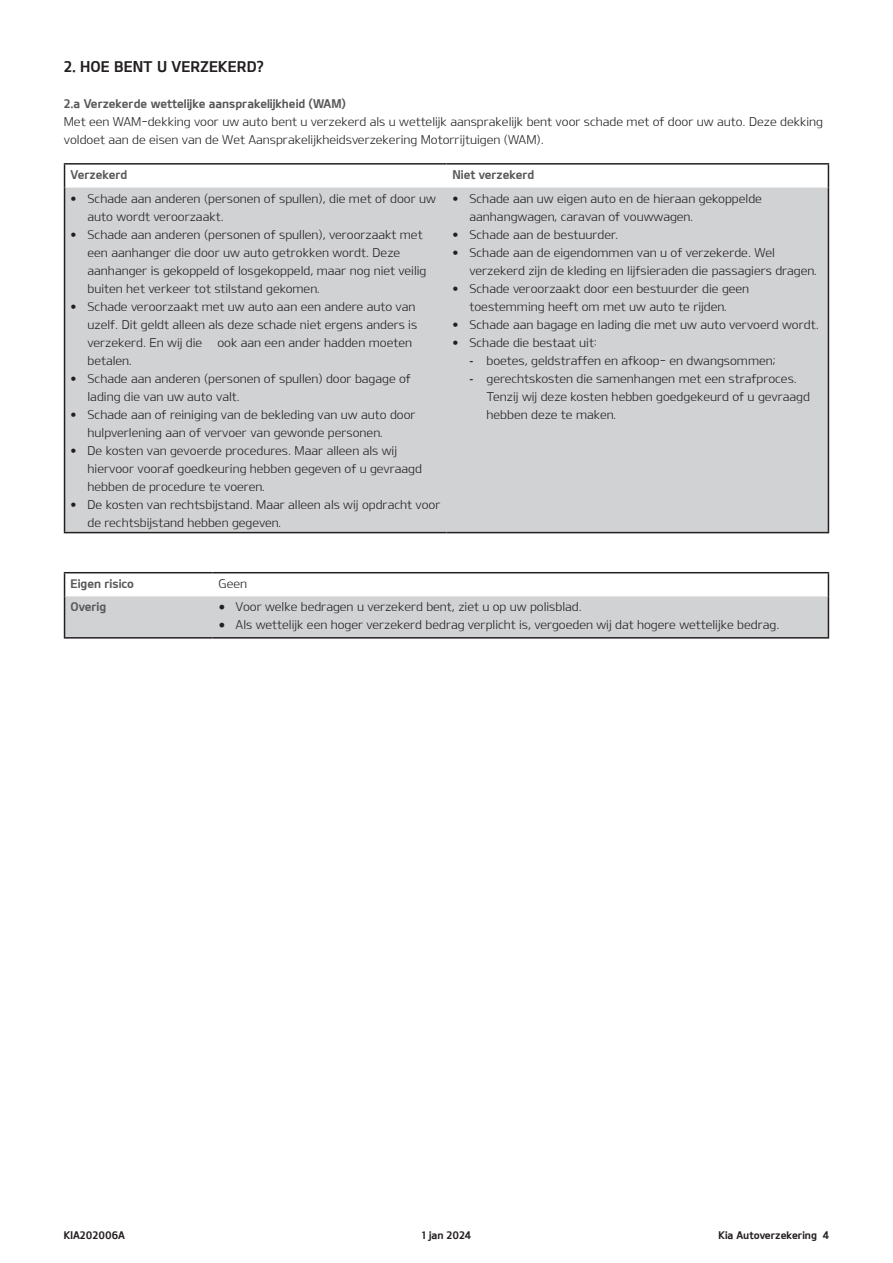
<style>
.page{position:relative;width:893px;height:1263px;background:#fff}
.page>*{position:absolute;margin:0;border:0;box-sizing:border-box;transform-origin:0 0}
.t1{font:15px "KIAB";color:#231f20}
.t2{font:12px/18px "KIAL";color:#231f20}
.t3{font:12px "KIAB";color:#57585a}
.t4{font:10.5px "KIAB";color:#231f20}
.s1{font-family:"Helvetica Neue LT Std"}
.s2{font-family:"Helvetica"}
.s3{font-family:"Minion Pro";font-size:18px}
</style>
<div class="page">
<div style="left:65px;top:188px;width:763px;height:344px;background:#d1d2d4"></div>
<svg style="left:64px;top:165px;width:1px;height:23px"></svg>
<hr style="left:64px;top:163px;width:382px;height:2px;background:#231f20">
<hr style="left:446px;top:163px;width:383px;height:2px;background:#231f20">
<svg style="left:828px;top:165px;width:1px;height:23px"></svg>
<hr style="left:64px;top:188px;width:1px;height:344px;background:#231f20">
<hr style="left:64px;top:532px;width:382px;height:1px;background:#231f20">
<hr style="left:828px;top:188px;width:1px;height:344px;background:#231f20">
<hr style="left:446px;top:532px;width:383px;height:1px;background:#231f20">
<hr style="left:64px;top:572px;width:149px;height:1px;background:#231f20">
<hr style="left:213px;top:572px;width:616px;height:1px;background:#231f20">
<svg style="left:64px;top:573px;width:765px;height:64px"></svg>
<hr style="left:64px;top:596px;width:1px;height:41px;background:#231f20">
<hr style="left:64px;top:637px;width:149px;height:2px;background:#231f20">
<hr style="left:828px;top:596px;width:1px;height:41px;background:#231f20">
<hr style="left:213px;top:637px;width:616px;height:2px;background:#231f20">
<p class="t1" style="left:64px;top:57px;width:202px">2. HOE BENT U VERZEKERD?</p>
<p class="t3" style="left:64px;top:96px;width:283px">2.a Verzekerde wettelijke aansprakelijkheid (WAM)</p>
<p class="t2" style="left:64px;top:112px;width:761px">Met een WAM-dekking voor uw auto bent u verzekerd als u wettelijk aansprakelijk bent voor schade met of door uw auto. Deze dekking voldoet aan de eisen van de Wet Aansprakelijkheidsverzekering Motorrijtuigen (WAM).</p>
<p class="t3" style="left:71px;top:167px;width:58px">Verzekerd</p>
<p class="t3" style="left:452px;top:167px;width:83px">Niet verzekerd</p>
<p class="t2" style="left:88px;top:189px;width:350px;text-indent:-17px"><span class="s1">•</span> Schade aan anderen (personen of spullen), die met of door uw auto wordt veroorzaakt.</p>
<p class="t2" style="left:88px;top:225px;width:340px;text-indent:-17px"><span class="s1">•</span> Schade aan anderen (personen of spullen), veroorzaakt met een aanhanger die door uw auto getrokken wordt. Deze aanhanger is gekoppeld of losgekoppeld, maar nog niet veilig buiten het verkeer tot stilstand gekomen.</p>
<p class="t2" style="left:88px;top:297px;width:331px;text-indent:-17px"><span class="s1">•</span> Schade veroorzaakt met uw auto aan een andere auto van uzelf. Dit geldt alleen als deze schade niet ergens anders is verzekerd. En wij die</p>
<p class="t2" style="left:469px;top:189px;width:294px;text-indent:-17px"><span class="s1">•</span> Schade aan uw eigen auto en de hieraan gekoppelde aanhangwagen, caravan of vouwwagen.</p>
<p class="t2" style="left:452px;top:225px;width:167px"><span class="s1">•</span> Schade aan de bestuurder.</p>
<p class="t2" style="left:469px;top:243px;width:349px;text-indent:-17px"><span class="s1">•</span> Schade aan de eigendommen van u of verzekerde. Wel verzekerd zijn de kleding en lijfsieraden die passagiers dragen.</p>
<p class="t2" style="left:452px;top:279px;width:298px;text-align:center"><span class="s1">•</span> Schade veroorzaakt door een bestuurder die geen toestemming heeft om met uw auto te rijden.</p>
<p class="t2" style="left:452px;top:315px;width:368px"><span class="s1">•</span> Schade aan bagage en lading die met uw auto vervoerd wordt.</p>
<p class="t2" style="left:452px;top:333px;width:146px"><span class="s1">•</span> Schade die bestaat uit:</p>
<p class="t2" style="left:469px;top:351px;width:308px"><span class="s2">-</span> boetes, geldstraffen en afkoop- en dwangsommen;</p>
<p class="t2" style="left:486px;top:369px;width:325px;text-indent:-17px"><span class="s2">-</span> gerechtskosten die samenhangen met een strafproces.<br>Tenzij wij deze kosten hebben goedgekeurd of u gevraagd hebben deze te maken.</p>
<p class="t2" style="left:217px;top:333px;width:196px">ook aan een ander hadden moeten</p>
<p class="t2" style="left:88px;top:351px;width:46px">betalen.</p>
<p class="t2" style="left:88px;top:369px;width:325px;text-indent:-17px"><span class="s1">•</span> Schade aan anderen (personen of spullen) door bagage of lading die van uw auto valt.</p>
<p class="t2" style="left:88px;top:405px;width:330px;text-indent:-17px"><span class="s1">•</span> Schade aan of reiniging van de bekleding van uw auto door hulpverlening aan of vervoer van gewonde personen.</p>
<p class="t2" style="left:88px;top:441px;width:336px;text-indent:-17px"><span class="s1">•</span> De kosten van gevoerde procedures. Maar alleen als wij hiervoor vooraf goedkeuring hebben gegeven of u gevraagd hebben de procedure te voeren.</p>
<p class="t2" style="left:88px;top:495px;width:354px;text-indent:-17px"><span class="s1">•</span> De kosten van rechtsbijstand. Maar alleen als wij opdracht voor de rechtsbijstand hebben gegeven.</p>
<p class="t3" style="left:71px;top:576px;width:65px">Eigen risico</p>
<p class="t2" style="left:219px;top:574px;width:30px">Geen</p>
<p class="t3" style="left:71px;top:600px;width:37px">Overig</p>
<p class="t2" style="left:219px;top:598px;width:365px"><span class="s3">•</span> Voor welke bedragen u verzekerd bent, ziet u op uw polisblad.</p>
<p class="t2" style="left:219px;top:616px;width:562px"><span class="s3">•</span> Als wettelijk een hoger verzekerd bedrag verplicht is, vergoeden wij dat hogere wettelijke bedrag.</p>
<p class="t4" style="left:64px;top:1228px;width:63px">KIA202006A</p>
<p class="t4" style="left:422px;top:1228px;width:51px">1 jan 2024</p>
<p class="t4" style="left:718px;top:1228px;width:112px">Kia Autoverzekering 4</p>
</div>
